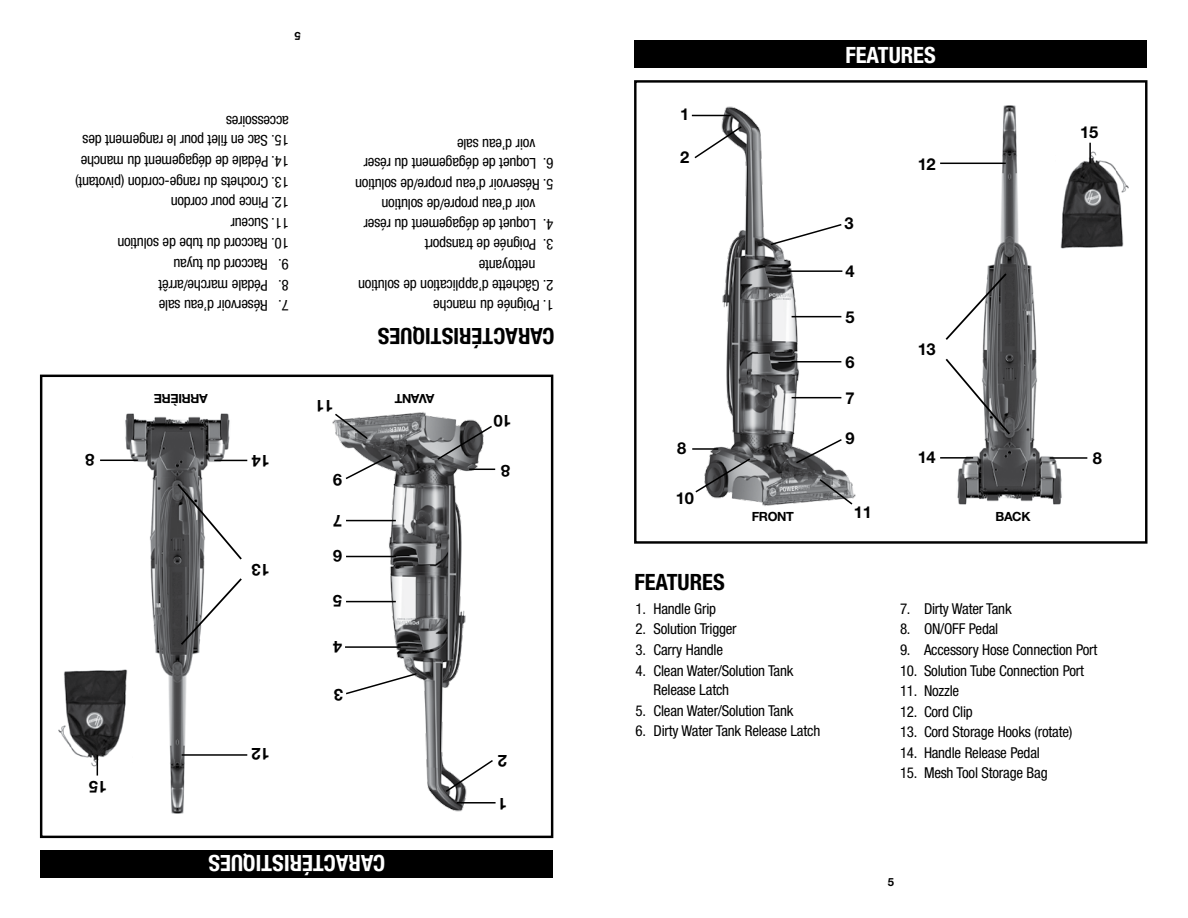
<style>
.page{position:relative;width:1188px;height:918px;background:#fff}
.page>*{position:absolute;margin:0;border:0;box-sizing:border-box;transform-origin:0 0}
.t1{font:700 condensed 22.5px "Helvetica Neue";color:#fff}
.t2{font:700 condensed 22.5px "Helvetica Neue";color:#000}
.t3{font:700 16.5px "Helvetica Neue";letter-spacing:-.015em;color:#000}
.t4{font:condensed 15px/19.5px "Helvetica Neue";letter-spacing:-.015em;color:#000}
.t5{font:700 12.75px "Helvetica Neue";letter-spacing:-.03em;color:#000}
.t6{font:700 11.25px "Helvetica Neue";color:#000}
</style>
<div class="page">
<div style="left:40px;top:850px;width:513px;height:28px;background:#000"></div>
<div style="left:634px;top:40px;width:513px;height:28px;background:#000"></div>
<svg style="left:634px;top:80px;width:514px;height:464px"></svg>
<svg style="left:39px;top:374px;width:515px;height:465px"></svg>
<svg style="left:818px;top:478px;width:36px;height:28px"></svg>
<svg style="left:333px;top:412px;width:36px;height:29px"></svg>
<svg style="left:944px;top:357px;width:68px;height:79px"></svg>
<svg style="left:176px;top:482px;width:68px;height:79px"></svg>
<svg style="left:944px;top:271px;width:64px;height:71px"></svg>
<svg style="left:179px;top:576px;width:65px;height:71px"></svg>
<hr style="left:692px;top:115px;width:39px;height:1px;background:#000">
<hr style="left:457px;top:802px;width:39px;height:2px;background:#000">
<svg style="left:693px;top:125px;width:50px;height:35px"></svg>
<svg style="left:444px;top:759px;width:51px;height:34px"></svg>
<hr style="left:787px;top:270px;width:55px;height:2px;background:#000">
<hr style="left:345px;top:646px;width:56px;height:2px;background:#000">
<hr style="left:792px;top:316px;width:49px;height:1px;background:#000">
<hr style="left:346px;top:601px;width:50px;height:1px;background:#000">
<hr style="left:792px;top:361px;width:49px;height:2px;background:#000">
<hr style="left:346px;top:556px;width:50px;height:1px;background:#000">
<hr style="left:792px;top:397px;width:49px;height:1px;background:#000">
<hr style="left:346px;top:520px;width:50px;height:1px;background:#000">
<svg style="left:769px;top:223px;width:74px;height:23px"></svg>
<svg style="left:344px;top:672px;width:74px;height:23px"></svg>
<svg style="left:794px;top:438px;width:49px;height:27px"></svg>
<svg style="left:344px;top:453px;width:49px;height:28px"></svg>
<img style="left:1055px;top:151px;width:79px;height:104px">
<img style="left:53px;top:664px;width:79px;height:104px">
<hr style="left:1089px;top:143px;width:2px;height:20px;background:#000">
<svg style="left:97px;top:755px;width:1px;height:21px"></svg>
<svg style="left:694px;top:457px;width:58px;height:37px"></svg>
<svg style="left:436px;top:424px;width:58px;height:37px"></svg>
<hr style="left:940px;top:163px;width:66px;height:1px;background:#000">
<hr style="left:182px;top:754px;width:65px;height:2px;background:#000">
<hr style="left:1050px;top:457px;width:37px;height:2px;background:#000">
<hr style="left:100px;top:460px;width:38px;height:1px;background:#000">
<hr style="left:940px;top:457px;width:33px;height:2px;background:#000">
<hr style="left:214px;top:460px;width:33px;height:1px;background:#000">
<hr style="left:692px;top:448px;width:26px;height:2px;background:#000">
<svg style="left:469px;top:469px;width:26px;height:1px"></svg>
<p class="t6" style="left:301px;top:43px;width:8px;rotate:-180deg">5</p>
<p class="t4" style="left:289px;top:151px;width:208px;rotate:-180deg">15. Sac en filet pour le rangement des accessoires</p>
<p class="t4" style="left:289px;top:171px;width:210px;rotate:-180deg">14. Pédale de dégagement du manche</p>
<p class="t4" style="left:289px;top:192px;width:215px;rotate:-180deg">13. Crochets du range-cordon (pivotant)</p>
<p class="t4" style="left:289px;top:212px;width:120px;rotate:-180deg">12. Pince pour cordon</p>
<p class="t4" style="left:289px;top:233px;width:60px;rotate:-180deg">11. Suceur</p>
<p class="t4" style="left:289px;top:254px;width:173px;rotate:-180deg">10. Raccord du tube de solution</p>
<p class="t4" style="left:268px;top:274px;width:96px;rotate:-180deg">Raccord du tuyau</p>
<p class="t4" style="left:289px;top:274px;width:12px;rotate:-180deg">9.</p>
<p class="t4" style="left:268px;top:295px;width:111px;rotate:-180deg">Pédale marche/arrêt</p>
<p class="t4" style="left:289px;top:295px;width:12px;rotate:-180deg">8.</p>
<p class="t4" style="left:268px;top:315px;width:111px;rotate:-180deg">Réservoir d’eau sale</p>
<p class="t4" style="left:289px;top:315px;width:12px;rotate:-180deg">7.</p>
<p class="t4" style="left:535px;top:173px;width:173px;text-indent:-18px;rotate:-180deg">6. Loquet de dégagement du réser voir d’eau sale</p>
<p class="t4" style="left:553px;top:194px;width:200px;rotate:-180deg">5. Réservoir d’eau propre/de solution</p>
<p class="t4" style="left:553px;top:234px;width:191px;text-align:center;rotate:-180deg">4. Loquet de dégagement du réser voir d’eau propre/de solution</p>
<p class="t4" style="left:553px;top:255px;width:130px;rotate:-180deg">3. Poignée de transport</p>
<p class="t4" style="left:535px;top:295px;width:179px;text-indent:-18px;rotate:-180deg">2. Gâchette d’application de solution nettoyante</p>
<p class="t4" style="left:553px;top:315px;width:122px;rotate:-180deg">1. Poignée du manche</p>
<h1 class="t2" style="left:555px;top:350px;width:178px;rotate:-180deg">CARACTÉRISTIQUES</h1>
<p class="t3" style="left:95px;top:470px;width:11px;rotate:-180deg">8</p>
<p class="t3" style="left:107px;top:797px;width:20px;rotate:-180deg">15</p>
<p class="t5" style="left:208px;top:407px;width:56px;rotate:-180deg">ARRIÈRE</p>
<p class="t5" style="left:434px;top:407px;width:41px;rotate:-180deg">AVANT</p>
<p class="t3" style="left:333px;top:416px;width:20px;rotate:-180deg">11</p>
<p class="t3" style="left:270px;top:471px;width:20px;rotate:-180deg">14</p>
<p class="t3" style="left:270px;top:580px;width:20px;rotate:-180deg">13</p>
<p class="t3" style="left:270px;top:764px;width:20px;rotate:-180deg">12</p>
<p class="t3" style="left:342px;top:490px;width:11px;rotate:-180deg">9</p>
<p class="t3" style="left:342px;top:531px;width:11px;rotate:-180deg">7</p>
<p class="t3" style="left:342px;top:567px;width:11px;rotate:-180deg">6</p>
<p class="t3" style="left:342px;top:611px;width:11px;rotate:-180deg">5</p>
<p class="t3" style="left:342px;top:657px;width:11px;rotate:-180deg">4</p>
<p class="t3" style="left:343px;top:705px;width:11px;rotate:-180deg">3</p>
<h1 class="t1" style="left:385px;top:876px;width:178px;rotate:-180deg">CARACTÉRISTIQUES</h1>
<p class="t3" style="left:512px;top:431px;width:20px;rotate:-180deg">10</p>
<p class="t3" style="left:510px;top:481px;width:11px;rotate:-180deg">8</p>
<p class="t3" style="left:507px;top:771px;width:11px;rotate:-180deg">2</p>
<p class="t3" style="left:507px;top:814px;width:11px;rotate:-180deg">1</p>
<p class="t3" style="left:680px;top:104px;width:11px">1</p>
<p class="t3" style="left:680px;top:147px;width:11px">2</p>
<p class="t3" style="left:677px;top:438px;width:11px">8</p>
<p class="t3" style="left:676px;top:488px;width:20px">10</p>
<h1 class="t2" style="left:634px;top:568px;width:92px">FEATURES</h1>
<h1 class="t1" style="left:845px;top:42px;width:92px">FEATURES</h1>
<p class="t3" style="left:844px;top:213px;width:11px">3</p>
<p class="t3" style="left:845px;top:261px;width:11px">4</p>
<p class="t3" style="left:845px;top:307px;width:11px">5</p>
<p class="t3" style="left:845px;top:352px;width:11px">6</p>
<p class="t3" style="left:845px;top:388px;width:11px">7</p>
<p class="t3" style="left:845px;top:428px;width:11px">9</p>
<p class="t3" style="left:918px;top:154px;width:20px">12</p>
<p class="t3" style="left:918px;top:339px;width:20px">13</p>
<p class="t3" style="left:918px;top:447px;width:20px">14</p>
<p class="t5" style="left:752px;top:509px;width:44px">FRONT</p>
<p class="t3" style="left:854px;top:502px;width:20px">11</p>
<p class="t5" style="left:995px;top:509px;width:37px">BACK</p>
<p class="t3" style="left:1080px;top:122px;width:20px">15</p>
<p class="t3" style="left:1093px;top:448px;width:11px">8</p>
<p class="t4" style="left:636px;top:599px;width:82px">1. Handle Grip</p>
<p class="t4" style="left:636px;top:619px;width:103px">2. Solution Trigger</p>
<p class="t4" style="left:636px;top:640px;width:89px">3. Carry Handle</p>
<p class="t4" style="left:654px;top:660px;width:141px;text-indent:-18px">4. Clean Water/Solution Tank<br>Release Latch</p>
<p class="t4" style="left:636px;top:700px;width:159px">5. Clean Water/Solution Tank</p>
<p class="t4" style="left:636px;top:721px;width:186px">6. Dirty Water Tank Release Latch</p>
<p class="t4" style="left:900px;top:599px;width:113px">7. Dirty Water Tank</p>
<p class="t4" style="left:900px;top:619px;width:100px">8. ON/OFF Pedal</p>
<p class="t4" style="left:900px;top:640px;width:199px">9. Accessory Hose Connection Port</p>
<p class="t4" style="left:900px;top:660px;width:185px">10. Solution Tube Connection Port</p>
<p class="t4" style="left:900px;top:681px;width:61px">11. Nozzle</p>
<p class="t4" style="left:900px;top:702px;width:74px">12. Cord Clip</p>
<p class="t4" style="left:900px;top:722px;width:174px">13. Cord Storage Hooks (rotate)</p>
<p class="t4" style="left:900px;top:743px;width:141px">14. Handle Release Pedal</p>
<p class="t4" style="left:900px;top:763px;width:149px">15. Mesh Tool Storage Bag</p>
<p class="t6" style="left:888px;top:875px;width:8px">5</p>
</div>
